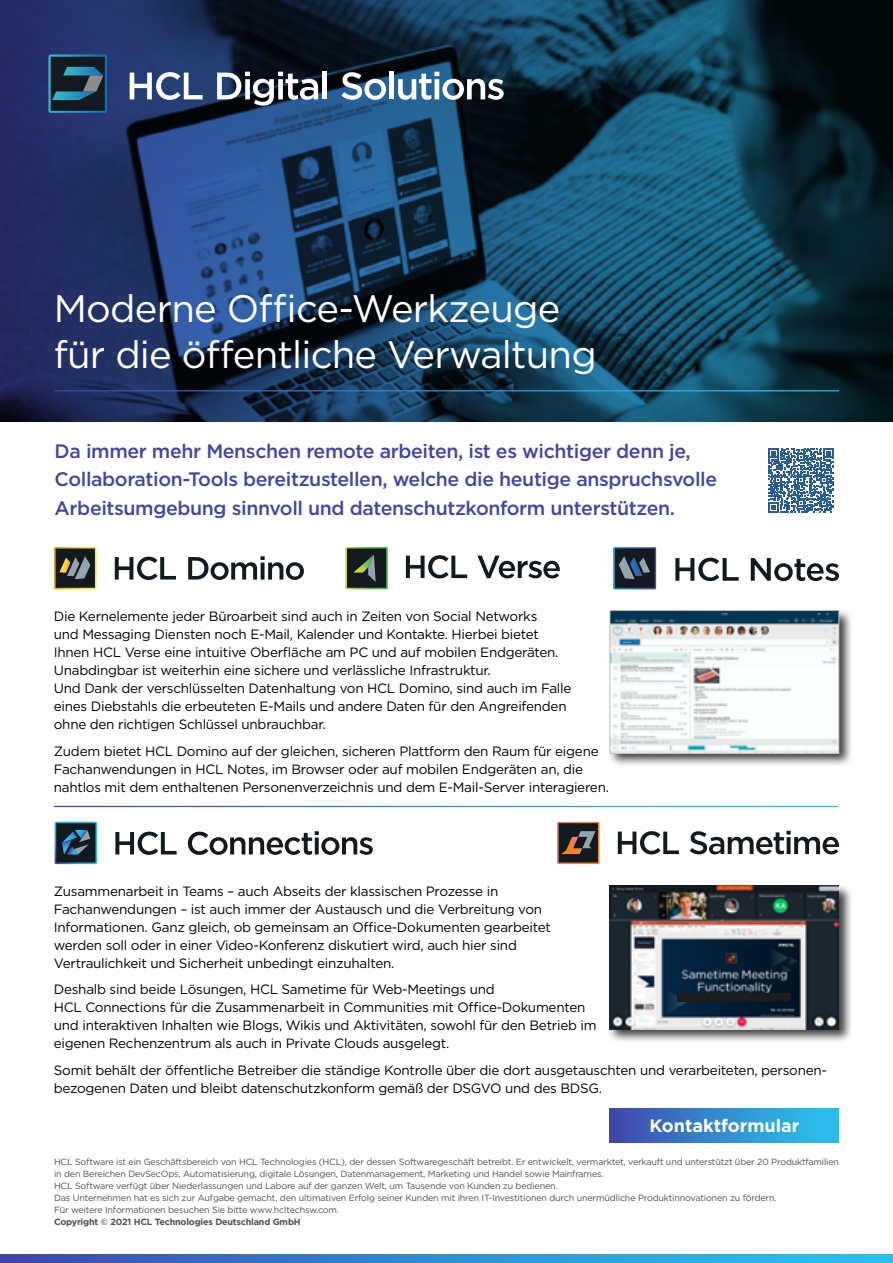
<style>
.page{position:relative;width:893px;height:1263px;background:#fff}
.page>*{position:absolute;margin:0;border:0;box-sizing:border-box;transform-origin:0 0}
.t1{font:38.25px/45.9px "Gotham";letter-spacing:-.02em;color:#fff}
.t2{font:500 19.5px/28.5px "Gotham";letter-spacing:-.02em;color:#4046a9}
.t3{font:700 18px "Gotham";color:#fff}
.t4{font:13.5px/18px "Gotham";letter-spacing:-.02em;color:#000}
.t5{font:9px/12px "Gotham";letter-spacing:-.02em;color:#534f4e}
.t6{font:700 9px "Gotham";letter-spacing:-.02em;color:#534f4e}
</style>
<div class="page">
<img style="left:0;top:0;width:893px;height:421px">
<hr style="left:55px;top:390px;width:784px;height:1px;background:#fff">
<svg style="left:0;top:1254px;width:893px;height:9px;background:#338ace"></svg>
<svg style="left:130px;top:72px;width:73px;height:28px"></svg>
<svg style="left:217px;top:72px;width:101px;height:34px"></svg>
<div style="left:322px;top:71px;width:5px;height:28px;background:#fff"></div>
<svg style="left:341px;top:72px;width:45px;height:28px"></svg>
<div style="left:389px;top:71px;width:5px;height:28px;background:#fff"></div>
<svg style="left:398px;top:72px;width:106px;height:28px"></svg>
<svg style="left:48px;top:54px;width:59px;height:59px;background:#204756"></svg>
<svg style="left:54px;top:547px;width:43px;height:42px;background:#515039"></svg>
<svg style="left:115px;top:557px;width:61px;height:23px"></svg>
<svg style="left:188px;top:556px;width:116px;height:24px"></svg>
<svg style="left:613px;top:547px;width:43px;height:42px;background:#2c3f50"></svg>
<svg style="left:675px;top:558px;width:64px;height:23px"></svg>
<svg style="left:751px;top:558px;width:88px;height:23px"></svg>
<svg style="left:345px;top:547px;width:43px;height:42px;background:#344635"></svg>
<svg style="left:406px;top:555px;width:61px;height:23px"></svg>
<svg style="left:477px;top:556px;width:83px;height:22px"></svg>
<svg style="left:55px;top:821px;width:42px;height:43px;background:#244658"></svg>
<svg style="left:115px;top:832px;width:62px;height:23px"></svg>
<svg style="left:188px;top:831px;width:185px;height:24px"></svg>
<svg style="left:557px;top:822px;width:43px;height:42px;background:#513f35"></svg>
<svg style="left:618px;top:831px;width:61px;height:23px"></svg>
<svg style="left:690px;top:831px;width:149px;height:23px"></svg>
<div style="left:608px;top:608px;width:244px;height:159px;background:#000;opacity:.75"></div>
<img style="left:612px;top:612px;width:225px;height:139px">
<div style="left:610px;top:610px;width:229px;height:143px;border:1px solid #bfbfbf"></div>
<img style="left:654px;top:626px;width:117px;height:11px">
<div style="left:771px;top:626px;width:53px;height:11px;background:#e9e9e9"></div>
<div style="left:608px;top:885px;width:244px;height:157px;background:#000;opacity:.75"></div>
<img style="left:610px;top:886px;width:229px;height:143px">
<div style="left:610px;top:1108px;width:229px;height:34px;background:linear-gradient(to right,#3f4cac,#28c8f0)"></div>
<svg style="left:769px;top:448px;width:64px;height:65px"></svg>
<div style="left:677px;top:993px;width:113px;height:9px;background:#1c1c1c"></div>
<svg style="left:637px;top:945px;width:15px;height:1px"></svg>
<h1 class="t1" style="left:54px;top:285px;width:544px">Moderne Office-Werkzeuge für die öffentliche Verwaltung</h1>
<h2 class="t2" style="left:55px;top:436px;width:664px">Da immer mehr Menschen remote arbeiten, ist es wichtiger denn je,<br>Collaboration-Tools bereitzustellen, welche die heutige anspruchsvolle<br>Arbeitsumgebung sinnvoll und datenschutzkonform unterstützen.</h2>
<p class="t4" style="left:54px;top:607px;width:519px">Die Kernelemente jeder Büroarbeit sind auch in Zeiten von Social Networks<br>und Messaging Diensten noch E-Mail, Kalender und Kontakte. Hierbei bietet Ihnen HCL Verse eine intuitive Oberfläche am PC und auf mobilen Endgeräten.<br>Unabdingbar ist weiterhin eine sichere und verlässliche Infrastruktur.<br>Und Dank der verschlüsselten Datenhaltung von HCL Domino, sind auch im Falle eines Diebstahls die erbeuteten E-Mails und andere Daten für den Angreifenden ohne den richtigen Schlüssel unbrauchbar.</p>
<p class="t4" style="left:54px;top:741px;width:557px">Zudem bietet HCL Domino auf der gleichen, sicheren Plattform den Raum für eigene<br>Fachanwendungen in HCL Notes, im Browser oder auf mobilen Endgeräten an, die nahtlos mit dem enthaltenen Personenverzeichnis und dem E-Mail-Server interagieren.</p>
<p class="t4" style="left:54px;top:882px;width:499px">Zusammenarbeit in Teams – auch Abseits der klassischen Prozesse in Fachanwendungen – ist auch immer der Austausch und die Verbreitung von Informationen. Ganz gleich, ob gemeinsam an Office-Dokumenten gearbeitet werden soll oder in einer Video-Konferenz diskutiert wird, auch hier sind Vertraulichkeit und Sicherheit unbedingt einzuhalten.</p>
<p class="t4" style="left:54px;top:980px;width:544px">Deshalb sind beide Lösungen, HCL Sametime für Web-Meetings und<br>HCL Connections für die Zusammenarbeit in Communities mit Office-Dokumenten und interaktiven Inhalten wie Blogs, Wikis und Aktivitäten, sowohl für den Betrieb im eigenen Rechenzentrum als auch in Private Clouds ausgelegt.</p>
<p class="t4" style="left:54px;top:1061px;width:775px">Somit behält der öffentliche Betreiber die ständige Kontrolle über die dort ausgetauschten und verarbeiteten, personen&shy;bezogenen Daten und bleibt datenschutzkonform gemäß der DSGVO und des BDSG.</p>
<h3 class="t3" style="left:649px;top:1114px;width:151px">Kontaktformular</h3>
<p class="t5" style="left:54px;top:1155px;width:787px">HCL Software ist ein Geschäftsbereich von HCL Technologies (HCL), der dessen Softwaregeschäft betreibt. Er entwickelt, vermarktet, verkauft und unterstützt über 20 Produktfamilien in den Bereichen DevSecOps, Automatisierung, digitale Lösungen, Datenmanagement, Marketing und Handel sowie Mainframes.<br>HCL Software verfügt über Niederlassungen und Labore auf der ganzen Welt, um Tausende von Kunden zu bedienen.<br>Das Unternehmen hat es sich zur Aufgabe gemacht, den ultimativen Erfolg seiner Kunden mit ihren IT-Investitionen durch unermüdliche Produktinnovationen zu fördern.<br>Für weitere Informationen besuchen Sie bitte www.hcltechsw.com.</p>
<p class="t6" style="left:54px;top:1215px;width:248px">Copyright © 2021 HCL Technologies Deutschland GmbH</p>
</div>
